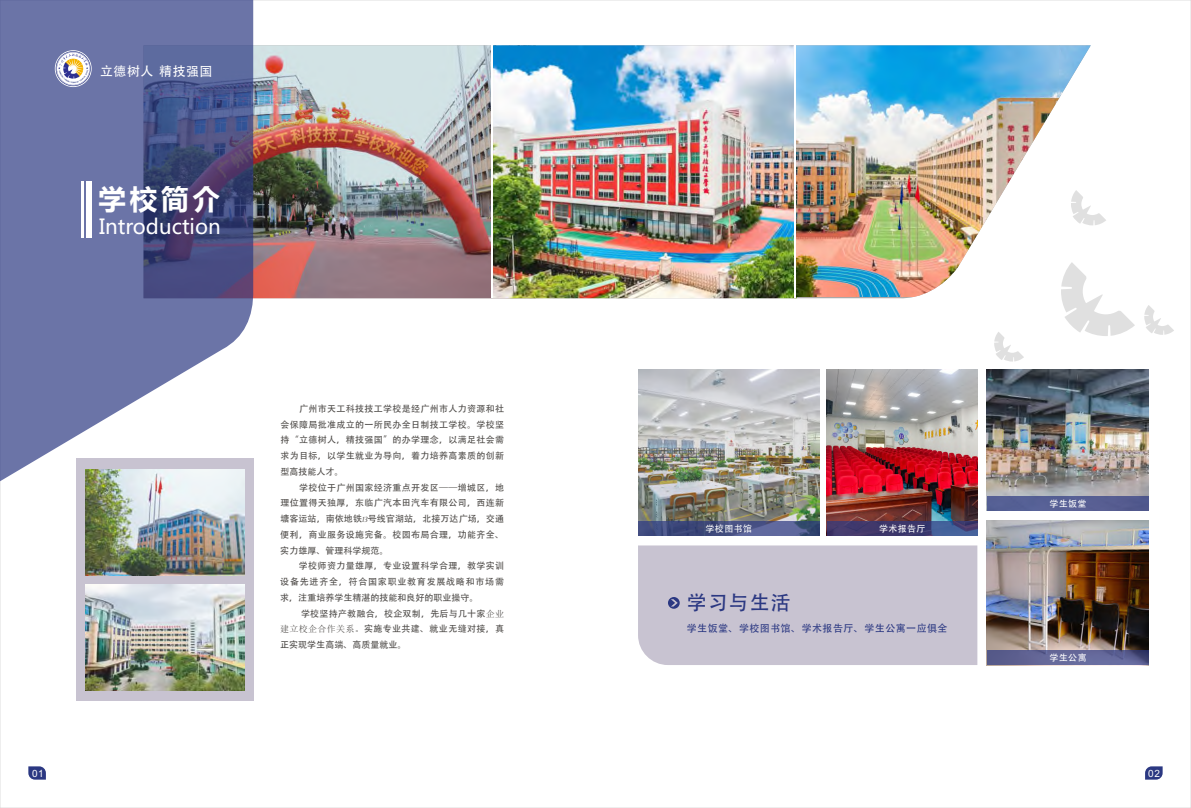
<style>
.page{position:relative;width:1191px;height:808px;background:#fff}
.page>*{position:absolute;margin:0;border:0;box-sizing:border-box;transform-origin:0 0}
.t1{font:700 27.5px "Microsoft Ya Hei";color:#fff}
.t2{font:20.5px "Microsoft Ya Hei";color:#fff}
.t3{font:20px "Adobe Heiti Std";letter-spacing:.045em;color:#2b3882}
.t4{font:12.9px "Adobe Heiti Std";letter-spacing:.045em;color:#fff}
.t5{font:10px "Adobe Heiti Std";letter-spacing:.045em;color:#2b3882}
.t6{font:10px "Arial";color:#fff}
.t7{font:9px/15.7px "Adobe Heiti Std";letter-spacing:.035em;color:#4d4a47;text-align:justify}
.t8{font:9px "Adobe Heiti Std";letter-spacing:.045em;color:#fff}
.s1{font-family:"Nueva Std";font-style:italic}
.s2{font-family:"Sim Sun"}
</style>
<div class="page">
<img style="left:254px;top:45px;width:238px;height:254px">
<img style="left:492px;top:45px;width:304px;height:254px">
<img style="left:795px;top:45px;width:264px;height:251px">
<img style="left:1059px;top:45px;width:31px;height:54px">
<svg style="left:0;top:0;width:254px;height:481px;background:#757ca8"></svg>
<hr style="left:491px;top:45px;width:2px;height:253px;background:#fff">
<hr style="left:794px;top:45px;width:1px;height:253px;background:#fff">
<svg style="left:55px;top:50px;width:37px;height:37px"></svg>
<div style="left:76px;top:459px;width:177px;height:242px;background:#9187a3;opacity:.5"></div>
<img style="left:85px;top:469px;width:159px;height:106px">
<img style="left:85px;top:584px;width:159px;height:106px">
<img style="left:827px;top:370px;width:150px;height:152px">
<img style="left:638px;top:370px;width:181px;height:152px">
<img style="left:987px;top:370px;width:161px;height:126px">
<img style="left:987px;top:520px;width:161px;height:131px">
<div style="left:638px;top:545px;width:339px;height:120px;background:#c8c3d1"></div>
<svg style="left:668px;top:597px;width:11px;height:12px"></svg>
<div style="left:987px;top:651px;width:161px;height:14px;background:#2b3882;opacity:.7"></div>
<div style="left:987px;top:496px;width:161px;height:14px;background:#565f94"></div>
<div style="left:827px;top:522px;width:150px;height:14px;background:#2b3882;opacity:.7"></div>
<div style="left:638px;top:522px;width:181px;height:14px;background:#2b3882;opacity:.7"></div>
<svg style="left:28px;top:766px;width:18px;height:14px"></svg>
<svg style="left:1145px;top:766px;width:17px;height:14px"></svg>
<svg style="left:1061px;top:262px;width:74px;height:74px"></svg>
<svg style="left:1071px;top:190px;width:35px;height:35px"></svg>
<svg style="left:994px;top:332px;width:30px;height:30px"></svg>
<svg style="left:1144px;top:305px;width:30px;height:30px"></svg>
<div style="left:86px;top:182px;width:5px;height:56px;background:#fff"></div>
<hr style="left:81px;top:182px;width:2px;height:56px;background:#fff">
<h3 class="t4" style="left:100px;top:65px;width:114px">立德树人 精技强国</h3>
<h1 class="t1" style="left:99px;top:186px;width:123px">学校简介</h1>
<h2 class="t2" style="left:99px;top:218px;width:123px">Introduction</h2>
<p class="t7" style="left:280px;top:401px;width:225px;text-indent:19px">广州市天工科技技工学校是经广州市人力资源和社会保障局批准成立的一所民办全日制技工学校。学校坚持“立德树人，精技强国”的办学理念，以满足社会需求为目标，以学生就业为导向，着力培养高素质的创新型高技能人才。</p>
<p class="t7" style="left:280px;top:479px;width:225px;text-indent:19px">学校位于广州国家经济重点开发区——增城区，地理位置得天独厚，东临广汽本田汽车有限公司，西连新塘客运站，南依地铁<span class="s1">13</span>号线官湖站，北接万达广场，交通便利，商业服务设施完备。校园布局合理，功能齐全、实力雄厚、管理科学规范。</p>
<p class="t7" style="left:280px;top:558px;width:225px;text-indent:19px">学校师资力量雄厚，专业设置科学合理，教学实训设备先进齐全，符合国家职业教育发展战略和市场需求，注重培养学生精湛的技能和良好的职业操守。</p>
<p class="t7" style="left:280px;top:605px;width:225px;text-indent:21px">学校坚持产教融合，校企双制，先后与几十家<span class="s2">企业建立校企合作关系。</span>实施专业共建、就业无缝对接，真正实现学生高端、高质量就业。</p>
<p class="t8" style="left:705px;top:524px;width:48px">学校图书馆</p>
<p class="t8" style="left:879px;top:524px;width:48px">学术报告厅</p>
<h3 class="t3" style="left:687px;top:593px;width:105px">学习与生活</h3>
<p class="t5" style="left:687px;top:623px;width:262px">学生饭堂、学校图书馆、学术报告厅、学生公寓一应俱全</p>
<p class="t8" style="left:1049px;top:499px;width:39px">学生饭堂</p>
<p class="t8" style="left:1049px;top:653px;width:39px">学生公寓</p>
<p class="t6" style="left:32px;top:769px;width:13px">01</p>
<p class="t6" style="left:1148px;top:769px;width:13px">02</p>
</div>
